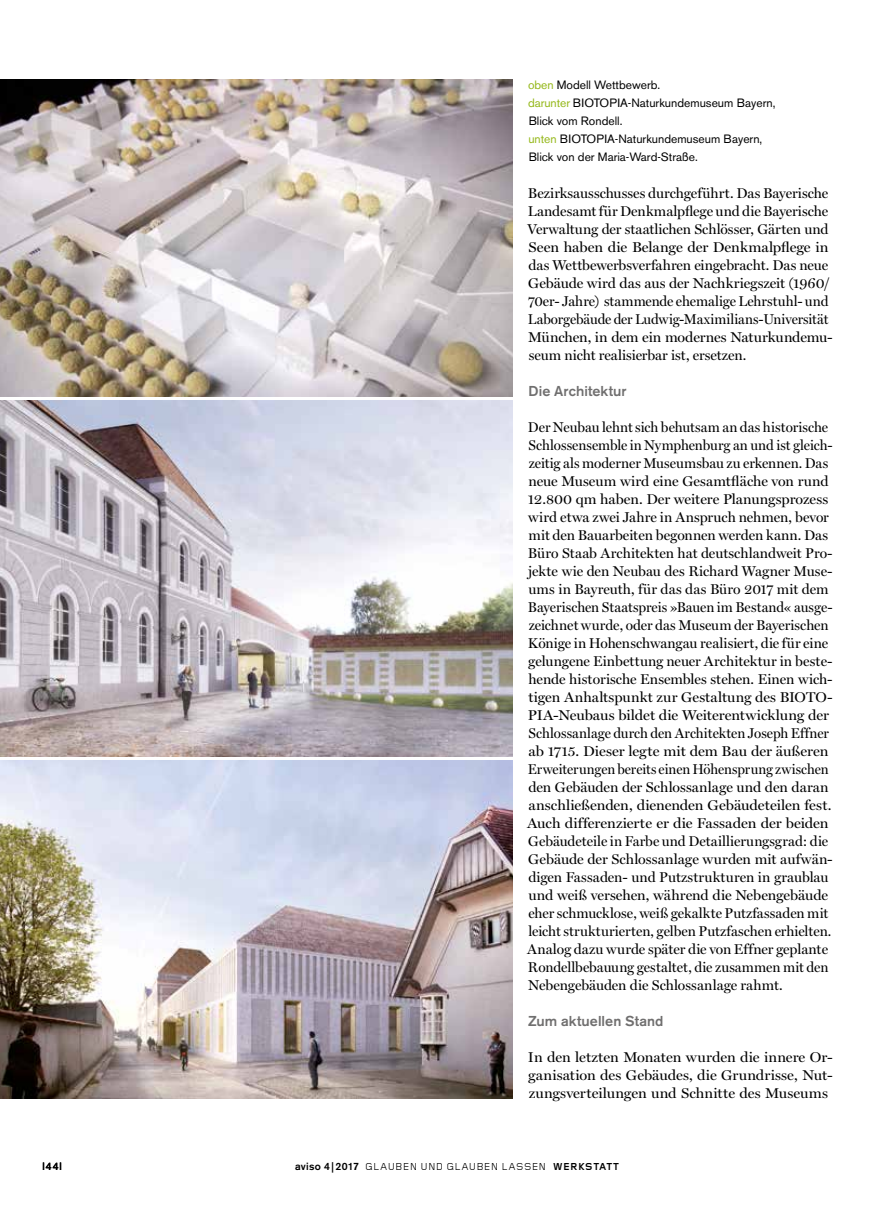
<style>
.page{position:relative;width:893px;height:1212px;background:#fff}
.page>*{position:absolute;margin:0;border:0;box-sizing:border-box;transform-origin:0 0}
.t1{font:14.25px/18px "Miller Display Roman";color:#000}
.t2{font:14.25px/18px "Miller Display Roman";color:#000;text-align:justify;scale:1.05 1}
.t3{font:500 14.25px "Akzidenz Grotesk BE";letter-spacing:.005em;color:#706f6f}
.t4{font:12px/18px "Akzidenz Grotesk BE";color:#000}
.t5{font:10.5px "Foundry Gridnik";letter-spacing:.025em;color:#000}
.t6{font:10.5px "Helvetica";color:#000}
.s1{color:#94b718}
.s2{font-family:"Akzidenz Grotesk BE";font-weight:500}
.s3{font-weight:700}
</style>
<div class="page">
<img style="left:0;top:400px;width:513px;height:356px">
<img style="left:0;top:80px;width:513px;height:316px">
<img style="left:0;top:760px;width:513px;height:338px">
<p class="t4" style="left:528px;top:76px;width:249px"><span class="s1">oben</span> Modell Wettbewerb.<br><span class="s1">darunter</span> BIOTOPIA-Naturkundemuseum Bayern, Blick vom Rondell.<br><span class="s1">unten</span> BIOTOPIA-Naturkundemuseum Bayern, Blick von der Maria-Ward-Straße.</p>
<p class="t1" style="left:527px;top:184px;width:307px">Bezirksausschusses durchgeführt. Das Bayerische Landesamt für Denkmalpflege und die Bayerische Verwaltung der staatlichen Schlösser, Gärten und Seen haben die Belange der Denkmalpflege in das Wettbewerbsverfahren eingebracht. Das neue Gebäude wird das aus der Nachkriegszeit (1960/ 70er- Jahre) stammende ehemalige Lehrstuhl- und Laborgebäude der Ludwig-Maximilians-Universität München, in dem ein modernes Naturkundemu&shy;seum nicht realisierbar ist, ersetzen.</p>
<p class="t3" style="left:529px;top:382px;width:100px">Die Architektur</p>
<p class="t1" style="left:527px;top:418px;width:307px">Der Neubau lehnt sich behutsam an das historische Schlossensemble in Nymphenburg an und ist gleich&shy;zeitig als moderner Museumsbau zu erkennen. Das neue Museum wird eine Gesamtfläche von rund 12.800 qm haben. Der weitere Planungsprozess wird etwa zwei Jahre in Anspruch nehmen, bevor mit den Bauarbeiten begonnen werden kann. Das Büro Staab Architekten hat deutschlandweit Pro&shy;jekte wie den Neubau des Richard Wagner Muse&shy;ums in Bayreuth, für das das Büro 2017 mit dem Bayerischen Staatspreis »Bauen im Bestand« ausge&shy;zeichnet wurde, oder das Museum der Bayerischen Könige in Hohenschwangau realisiert, die für eine gelungene Einbettung neuer Architektur in beste&shy;hende historische Ensembles stehen. Einen wich&shy;tigen Anhaltspunkt zur Gestaltung des BIOTO-PIA-Neubaus bildet die Weiterentwicklung der Schlossanlage durch den Architekten Joseph Effner ab 1715. Dieser legte mit dem Bau der äußeren Erweiterungen bereits einen Höhensprung zwischen den Gebäuden der Schlossanlage und den daran anschließenden, dienenden Gebäudeteilen fest.<br>Auch differenzierte er die Fassaden der beiden Gebäudeteile in Farbe und Detaillierungsgrad: die Gebäude der Schlossanlage wurden mit aufwän&shy;digen Fassaden- und Putzstrukturen in graublau und weiß versehen, während die Nebengebäude eher schmucklose, weiß gekalkte Putzfassaden mit leicht strukturierten, gelben Putzfaschen erhielten.<br>Analog dazu wurde später die von Effner geplante Rondellbebauung gestaltet, die zusammen mit den Nebengebäuden die Schlossanlage rahmt.</p>
<p class="t3" style="left:528px;top:1012px;width:137px">Zum aktuellen Stand</p>
<p class="t2" style="left:528px;top:1048px;width:292px">In den letzten Monaten wurden die innere Or&shy;ganisation des Gebäudes, die Grundrisse, Nut&shy;zungsverteilungen und Schnitte des Museums</p>
<p class="t6" style="left:43px;top:1158px;width:21px">|44|</p>
<p class="t5" style="left:295px;top:1161px;width:326px"><span class="s2">aviso 4 | 2017</span> GLAUBEN UND GLAUBEN LASSEN <span class="s3">WERKSTATT</span></p>
</div>
